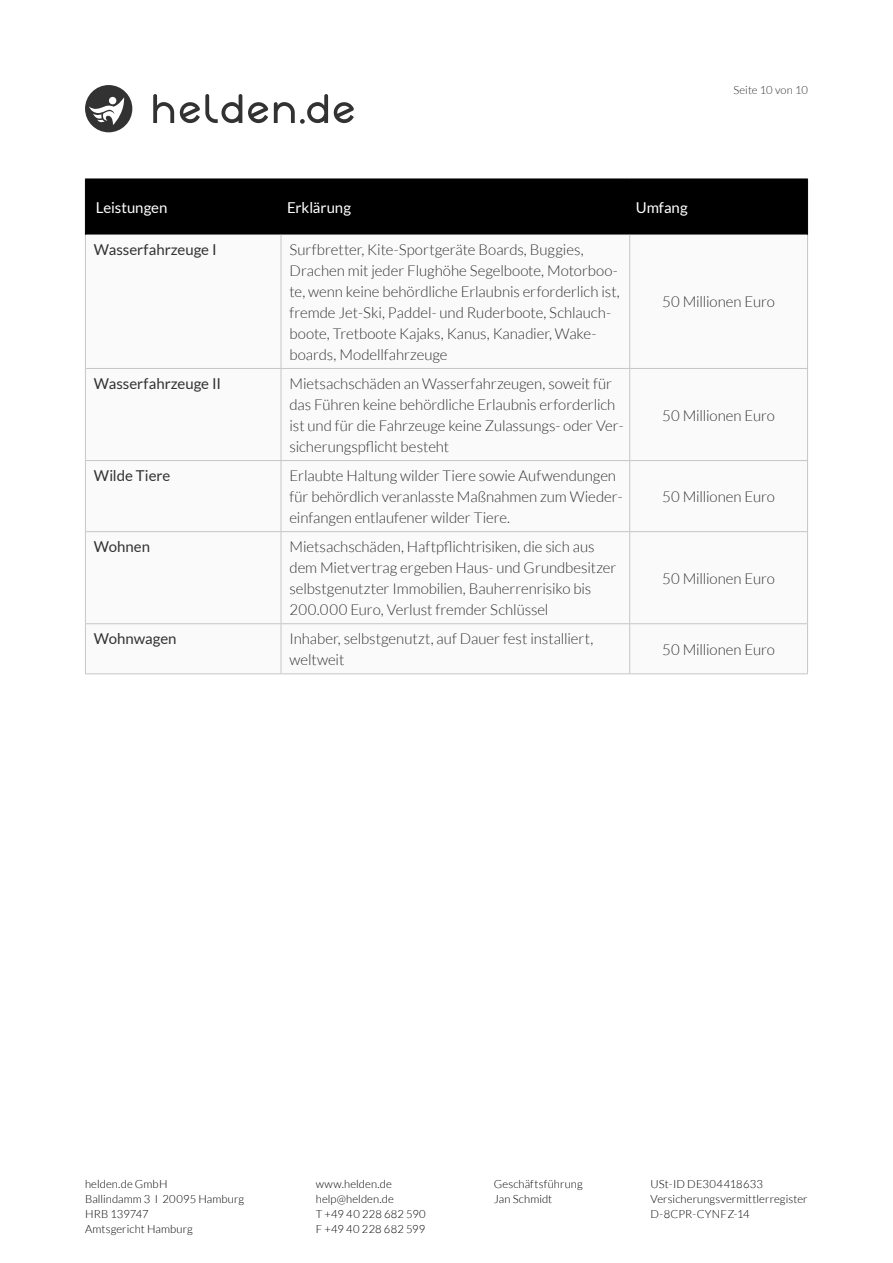
<style>
.page{position:relative;width:893px;height:1263px;background:#fff}
.page>*{position:absolute;margin:0;border:0;box-sizing:border-box;transform-origin:0 0}
.t1{font:300 15px/21px "Lato";letter-spacing:-.005em;color:#333232}
.t2{font:15px "Lato";color:#333232}
.t3{font:15px "Lato";color:#fff}
.t4{font:300 11.25px/15px "Lato";letter-spacing:.01em;color:#000}
.t5{font:300 11.25px "Lato";color:#333232}
</style>
<div class="page">
<svg style="left:248px;top:102px;width:20px;height:21px"></svg>
<svg style="left:153px;top:94px;width:89px;height:29px"></svg>
<svg style="left:274px;top:94px;width:80px;height:30px"></svg>
<svg style="left:85px;top:85px;width:47px;height:47px"></svg>
<div style="left:86px;top:180px;width:721px;height:55px;background:#000"></div>
<svg style="left:86px;top:235px;width:721px;height:438px"></svg>
<hr style="left:85px;top:235px;width:1px;height:133px;background:#c6c6c6">
<hr style="left:281px;top:235px;width:1px;height:133px;background:#c6c6c6">
<hr style="left:629px;top:235px;width:1px;height:133px;background:#c6c6c6">
<hr style="left:807px;top:235px;width:1px;height:133px;background:#c6c6c6">
<hr style="left:85px;top:368px;width:196px;height:1px;background:#c6c6c6">
<hr style="left:85px;top:369px;width:1px;height:91px;background:#c6c6c6">
<hr style="left:281px;top:368px;width:349px;height:1px;background:#c6c6c6">
<hr style="left:281px;top:369px;width:1px;height:91px;background:#c6c6c6">
<hr style="left:630px;top:368px;width:178px;height:1px;background:#c6c6c6">
<hr style="left:629px;top:369px;width:1px;height:91px;background:#c6c6c6">
<hr style="left:807px;top:369px;width:1px;height:91px;background:#c6c6c6">
<hr style="left:85px;top:460px;width:196px;height:1px;background:#c6c6c6">
<hr style="left:85px;top:461px;width:1px;height:70px;background:#c6c6c6">
<hr style="left:281px;top:460px;width:349px;height:1px;background:#c6c6c6">
<hr style="left:281px;top:461px;width:1px;height:70px;background:#c6c6c6">
<hr style="left:630px;top:460px;width:178px;height:1px;background:#c6c6c6">
<hr style="left:629px;top:461px;width:1px;height:70px;background:#c6c6c6">
<hr style="left:807px;top:461px;width:1px;height:70px;background:#c6c6c6">
<hr style="left:85px;top:531px;width:196px;height:1px;background:#c6c6c6">
<hr style="left:85px;top:532px;width:1px;height:91px;background:#c6c6c6">
<hr style="left:281px;top:531px;width:349px;height:1px;background:#c6c6c6">
<hr style="left:281px;top:532px;width:1px;height:91px;background:#c6c6c6">
<hr style="left:630px;top:531px;width:178px;height:1px;background:#c6c6c6">
<hr style="left:629px;top:532px;width:1px;height:91px;background:#c6c6c6">
<hr style="left:807px;top:532px;width:1px;height:91px;background:#c6c6c6">
<hr style="left:85px;top:623px;width:196px;height:1px;background:#c6c6c6">
<hr style="left:85px;top:624px;width:1px;height:49px;background:#c6c6c6">
<hr style="left:281px;top:623px;width:349px;height:1px;background:#c6c6c6">
<hr style="left:281px;top:624px;width:1px;height:49px;background:#c6c6c6">
<hr style="left:630px;top:623px;width:178px;height:1px;background:#c6c6c6">
<hr style="left:629px;top:624px;width:1px;height:49px;background:#c6c6c6">
<hr style="left:807px;top:624px;width:1px;height:49px;background:#c6c6c6">
<hr style="left:85px;top:673px;width:196px;height:1px;background:#c6c6c6">
<hr style="left:281px;top:673px;width:349px;height:1px;background:#c6c6c6">
<hr style="left:630px;top:673px;width:178px;height:1px;background:#c6c6c6">
<hr style="left:85px;top:179px;width:1px;height:56px;background:#000">
<hr style="left:807px;top:179px;width:1px;height:56px;background:#000">
<hr style="left:85px;top:179px;width:196px;height:1px;background:#000">
<hr style="left:281px;top:179px;width:349px;height:1px;background:#000">
<hr style="left:630px;top:179px;width:178px;height:1px;background:#000">
<p class="t5" style="left:733px;top:84px;width:76px">Seite 10 von 10</p>
<p class="t3" style="left:96px;top:199px;width:73px">Leistungen</p>
<p class="t3" style="left:287px;top:199px;width:65px">Erklärung</p>
<p class="t3" style="left:636px;top:199px;width:53px">Umfang</p>
<p class="t2" style="left:94px;top:241px;width:124px">Wasserfahrzeuge I</p>
<p class="t1" style="left:289px;top:239px;width:332px">Surfbretter, Kite-Sportgeräte Boards, Buggies, Drachen mit jeder Flughöhe Segelboote, Motorboo&shy;te, wenn keine behördliche Erlaubnis erforderlich ist, fremde Jet-Ski, Paddel- und Ruderboote, Schlauch&shy;boote, Tretboote Kajaks, Kanus, Kanadier, Wake&shy;boards, Modellfahrzeuge</p>
<p class="t1" style="left:662px;top:292px;width:114px">50 Millionen Euro</p>
<p class="t2" style="left:94px;top:375px;width:129px">Wasserfahrzeuge II</p>
<p class="t1" style="left:289px;top:373px;width:336px">Mietsachschäden an Wasserfahrzeugen, soweit für das Führen keine behördliche Erlaubnis erforderlich ist und für die Fahrzeuge keine Zulassungs- oder Ver&shy;sicherungspflicht besteht</p>
<p class="t2" style="left:94px;top:467px;width:78px">Wilde Tiere</p>
<p class="t1" style="left:289px;top:465px;width:335px">Erlaubte Haltung wilder Tiere sowie Aufwendungen für behördlich veranlasste Maßnahmen zum Wieder&shy;einfangen entlaufener wilder Tiere.</p>
<p class="t2" style="left:94px;top:538px;width:58px">Wohnen</p>
<p class="t1" style="left:289px;top:536px;width:328px">Mietsachschäden, Haftpflichtrisiken, die sich aus dem Mietvertrag ergeben Haus- und Grundbesitzer selbstgenutzter Immobilien, Bauherrenrisiko bis 200.000 Euro, Verlust fremder Schlüssel</p>
<p class="t1" style="left:662px;top:405px;width:114px">50 Millionen Euro</p>
<p class="t1" style="left:662px;top:486px;width:114px">50 Millionen Euro</p>
<p class="t1" style="left:662px;top:568px;width:114px">50 Millionen Euro</p>
<p class="t2" style="left:94px;top:630px;width:84px">Wohnwagen</p>
<p class="t1" style="left:289px;top:628px;width:305px">Inhaber, selbstgenutzt, auf Dauer fest installiert, weltweit</p>
<p class="t1" style="left:662px;top:639px;width:114px">50 Millionen Euro</p>
<p class="t4" style="left:85px;top:1177px;width:161px">helden.de GmbH<br>Ballindamm 3 I 20095 Hamburg<br>HRB 139747<br>Amtsgericht Hamburg</p>
<p class="t4" style="left:316px;top:1177px;width:111px">www.helden.de help@helden.de<br>T +49 40 228 682 590<br>F +49 40 228 682 599</p>
<p class="t4" style="left:494px;top:1177px;width:90px">Geschäftsführung<br>Jan Schmidt</p>
<p class="t4" style="left:650px;top:1177px;width:159px">USt-ID DE304418633<br>Versicherungsvermittlerregister<br>D-8CPR-CYNFZ-14</p>
</div>
